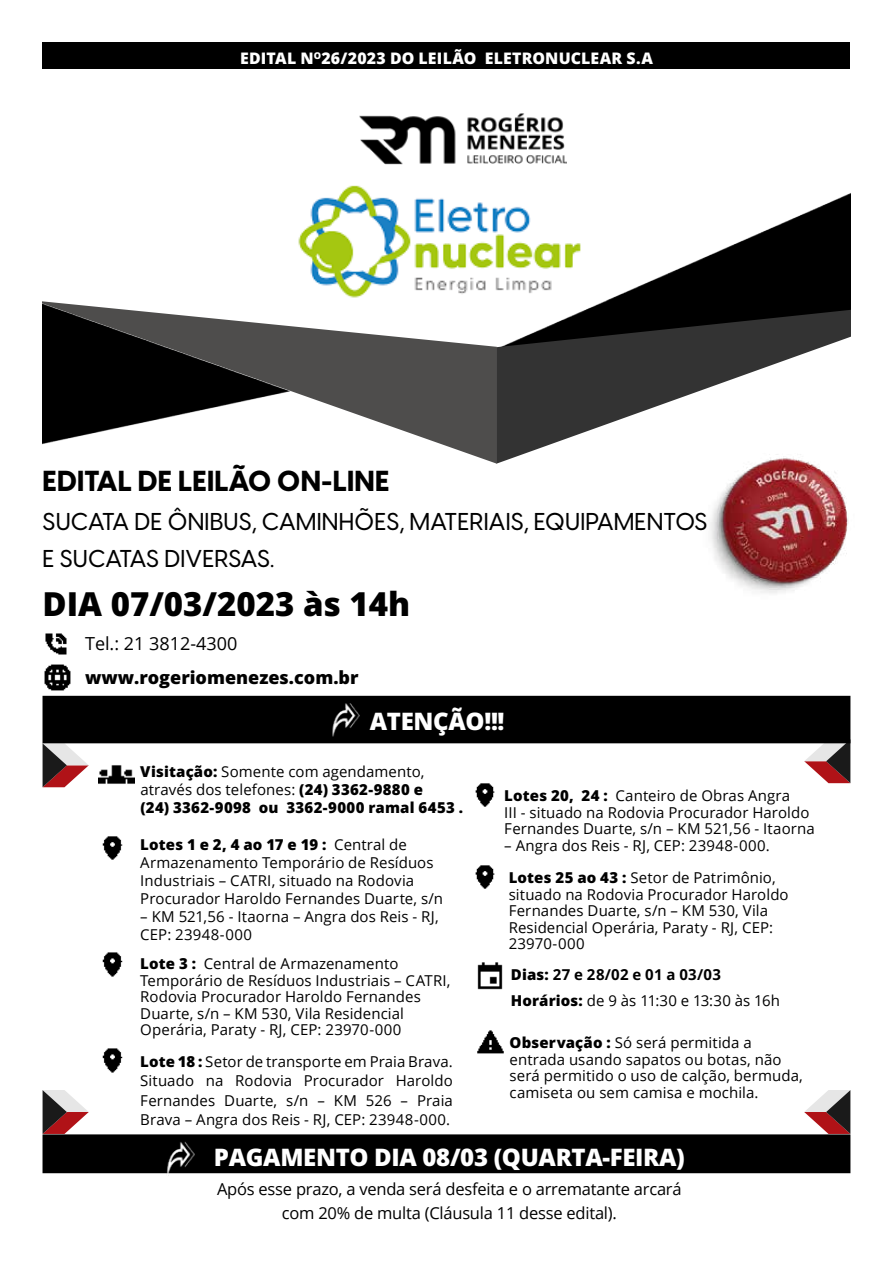
<style>
.page{position:relative;width:893px;height:1263px;background:#fff}
.page>*{position:absolute;margin:0;border:0;box-sizing:border-box;transform-origin:0 0}
.t1{font:800 33px "Open Sans";color:#000}
.t2{font:800 28.5px "Visby CF";letter-spacing:.01em;color:#000}
.t3{font:500 24px/37.5px "Visby CF";letter-spacing:.01em;color:#000}
.t4{font:800 24px "Open Sans";letter-spacing:-.015em;color:#fff}
.t5{font:800 18px "Open Sans";color:#000}
.t6{font:18px "Open Sans";color:#000}
.t7{font:16.5px/24px "Open Sans";letter-spacing:-.015em;color:#000;text-align:center}
.t8{font:800 15.9px "Open Sans";letter-spacing:.01em;color:#fff}
.t9{font:15px/16.5px "Open Sans";letter-spacing:.005em;color:#000}
.t10{font:800 15px/18px "Open Sans";letter-spacing:.02em;color:#000}
.s1{font-weight:400}
.s2{font-weight:800}
.s3{font-weight:700}
</style>
<div class="page">
<div style="left:44px;top:1136px;width:805px;height:36px;background:#000"></div>
<div style="left:43px;top:1134px;width:807px;height:39px;border:3px solid #000"></div>
<svg style="left:804px;top:743px;width:46px;height:40px"></svg>
<svg style="left:804px;top:1090px;width:46px;height:44px"></svg>
<svg style="left:43px;top:1090px;width:46px;height:44px"></svg>
<svg style="left:43px;top:743px;width:46px;height:44px"></svg>
<div style="left:44px;top:697px;width:805px;height:45px;background:#000"></div>
<div style="left:43px;top:696px;width:807px;height:47px;border:3px solid #000"></div>
<div style="left:42px;top:43px;width:808px;height:26px;background:#000"></div>
<img style="left:359px;top:113px;width:208px;height:51px">
<img style="left:710px;top:464px;width:138px;height:129px">
<img style="left:44px;top:664px;width:27px;height:27px">
<img style="left:45px;top:633px;width:22px;height:22px">
<img style="left:99px;top:765px;width:36px;height:19px">
<img style="left:102px;top:836px;width:21px;height:24px">
<img style="left:102px;top:952px;width:21px;height:25px">
<img style="left:477px;top:962px;width:26px;height:28px">
<img style="left:477px;top:1030px;width:27px;height:24px">
<img style="left:151px;top:1134px;width:47px;height:42px">
<img style="left:320px;top:695px;width:43px;height:49px">
<img style="left:298px;top:185px;width:552px;height:114px">
<svg style="left:43px;top:301px;width:453px;height:163px"></svg>
<svg style="left:496px;top:299px;width:354px;height:165px"></svg>
<img style="left:102px;top:1048px;width:21px;height:25px">
<img style="left:475px;top:783px;width:20px;height:24px">
<img style="left:475px;top:865px;width:20px;height:24px">
<p class="t8" style="left:240px;top:48px;width:414px">EDITAL N<sup>O</sup>26/2023 DO LEILÃO ELETRONUCLEAR S.A</p>
<h2 class="t2" style="left:43px;top:462px;width:348px">EDITAL DE LEILÃO ON-LINE</h2>
<h3 class="t3" style="left:43px;top:502px;width:666px">SUCATA DE ÔNIBUS, CAMINHÕES, MATERIAIS, EQUIPAMENTOS<br>E SUCATAS DIVERSAS.</h3>
<h1 class="t1" style="left:42px;top:582px;width:369px">DIA 07/03/2023 às 14h</h1>
<p class="t6" style="left:85px;top:631px;width:154px">Tel.: 21 3812-4300</p>
<p class="t5" style="left:85px;top:665px;width:275px">www.rogeriomenezes.com.br</p>
<h3 class="t4" style="left:370px;top:705px;width:136px">ATENÇÃO!!!</h3>
<p class="t10" style="left:140px;top:762px;width:324px">Visitação: <span class="s1">Somente com agendamento, através dos telefones:</span> (24) 3362-9880 e<br>(24) 3362-9098 ou 3362-9000 ramal 6453 .</p>
<p class="t9" style="left:140px;top:835px;width:304px;line-height:18px"><span class="s2">Lotes 1 e 2, 4 ao 17 e 19 :</span> Central de Armazenamento Temporário de Resíduos Industriais – CATRI, situado na Rodovia Procurador Haroldo Fernandes Duarte, s/n</p>
<p class="t9" style="left:140px;top:907px;width:300px;line-height:18px">– KM 521,56 - Itaorna – Angra dos Reis - RJ,<br>CEP: 23948-000</p>
<p class="t9" style="left:140px;top:955px;width:312px"><span class="s2">Lote 3 :</span> Central de Armazenamento Temporário de Resíduos Industriais – CATRI, Rodovia Procurador Haroldo Fernandes Duarte, s/n – KM 530, Vila Residencial Operária, Paraty - RJ, CEP: 23970-000</p>
<p class="t9" style="left:140px;top:1051px;width:314px;line-height:19.5px;text-align:justify"><span class="s2">Lote 18 :</span> Setor de transporte em Praia Brava.<br>Situado na Rodovia Procurador Haroldo Fernandes Duarte, s/n – KM 526 – Praia Brava – Angra dos Reis - RJ, CEP: 23948-000.</p>
<p class="t9" style="left:504px;top:787px;width:312px"><span class="s2">Lotes 20, 24 :</span> Canteiro de Obras Angra<br>III - situado na Rodovia Procurador Haroldo<br>Fernandes Duarte, s/n – KM 521,56 - Itaorna</p>
<p class="t9" style="left:504px;top:829px;width:273px;line-height:32.4px">– Angra dos Reis - RJ, CEP: 23948-000.<br><span class="s2">Lotes 25 ao 43 :</span> Setor de Patrimônio,</p>
<p class="t9" style="left:509px;top:885px;width:281px">situado na Rodovia Procurador Haroldo<br>Fernandes Duarte, s/n – KM 530, Vila<br>Residencial Operária, Paraty - RJ, CEP:<br>23970-000</p>
<p class="t9" style="left:511px;top:961px;width:271px;line-height:26.5px"><span class="s2">Dias:</span> <span class="s3">27 e 28/02 e 01 a 03/03<br></span><span class="s2">Horários:</span> de 9 às 11:30 e 13:30 às 16h</p>
<p class="t9" style="left:510px;top:1034px;width:295px"><span class="s2">Observação :</span> Só será permitida a entrada usando sapatos ou botas, não será permitido o uso de calção, bermuda, camiseta ou sem camisa e mochila.</p>
<h3 class="t4" style="left:214px;top:1141px;width:472px">PAGAMENTO DIA 08/03 (QUARTA-FEIRA)</h3>
<p class="t7" style="left:217px;top:1176px;width:466px">Após esse prazo, a venda será desfeita e o arrematante arcará com 20% de multa (Cláusula 11 desse edital).</p>
</div>
